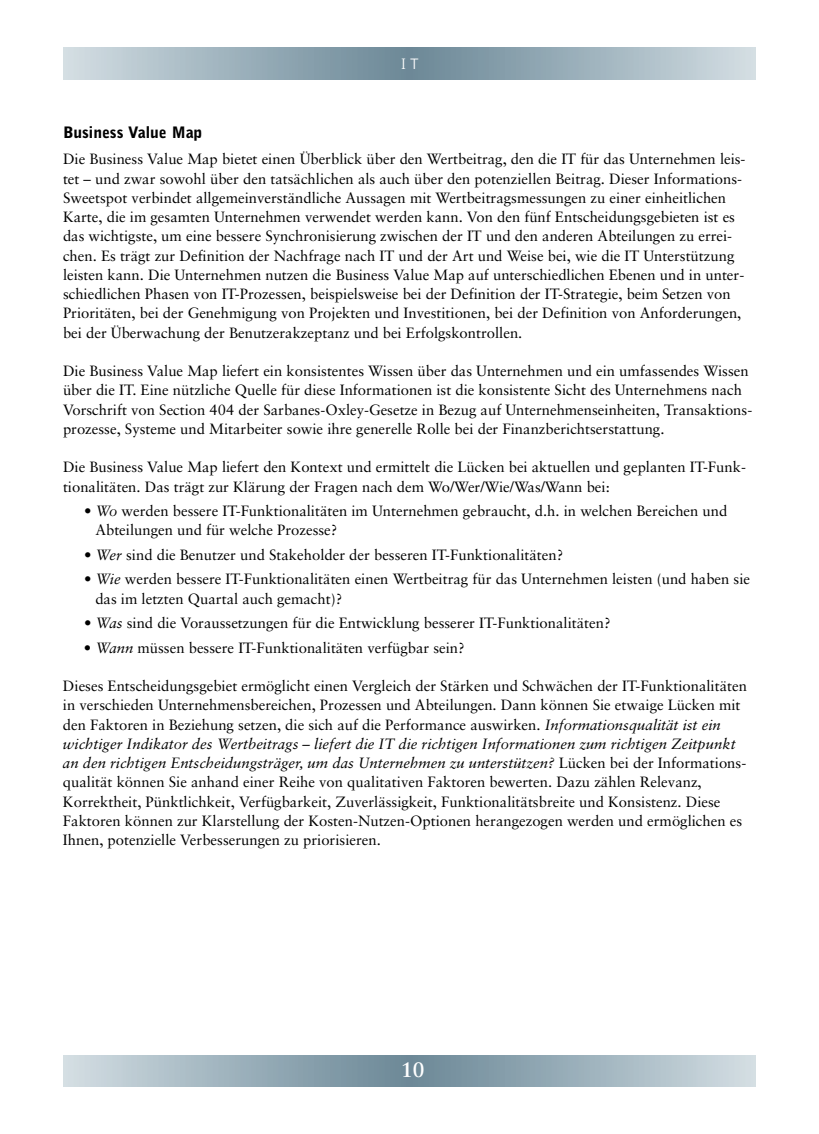
<style>
.page{position:relative;width:819px;height:1134px;background:#fff}
.page>*{position:absolute;margin:0;border:0;box-sizing:border-box;transform-origin:0 0}
.t1{font:700 21px "Sabon";color:#fff}
.t2{font:900 15.75px "Bell Gothic BT";color:#000}
.t3{font:15.75px "Bell Gothic BT";color:#fff}
.t4{font:14.88px/19.2px "Sabon";color:#000}
.s1{font-style:italic}
</style>
<div class="page">
<div style="left:410px;top:48px;width:346px;height:31px;background:linear-gradient(to right,#6a8796,#d2dde3)"></div>
<div style="left:410px;top:1056px;width:346px;height:31px;background:linear-gradient(to right,#6a8796,#d2dde3)"></div>
<p class="t3" style="left:400px;top:58px;width:20px">IT</p>
<p class="t2" style="left:63px;top:126px;width:141px">Business Value Map</p>
<p class="t4" style="left:63px;top:151px;width:684px">Die Business Value Map bietet einen Überblick über den Wertbeitrag, den die IT für das Unternehmen leis&shy;tet – und zwar sowohl über den tatsächlichen als auch über den potenziellen Beitrag. Dieser Informations-Sweetspot verbindet allgemeinverständliche Aussagen mit Wertbeitragsmessungen zu einer einheitlichen Karte, die im gesamten Unternehmen verwendet werden kann. Von den fünf Entscheidungsgebieten ist es das wichtigste, um eine bessere Synchronisierung zwischen der IT und den anderen Abteilungen zu errei&shy;chen. Es trägt zur Definition der Nachfrage nach IT und der Art und Weise bei, wie die IT Unterstützung leisten kann. Die Unternehmen nutzen die Business Value Map auf unterschiedlichen Ebenen und in unter&shy;schiedlichen Phasen von IT-Prozessen, beispielsweise bei der Definition der IT-Strategie, beim Setzen von Prioritäten, bei der Genehmigung von Projekten und Investitionen, bei der Definition von Anforderungen, bei der Überwachung der Benutzerakzeptanz und bei Erfolgskontrollen.</p>
<p class="t4" style="left:63px;top:362px;width:691px">Die Business Value Map liefert ein konsistentes Wissen über das Unternehmen und ein umfassendes Wissen über die IT. Eine nützliche Quelle für diese Informationen ist die konsistente Sicht des Unternehmens nach Vorschrift von Section 404 der Sarbanes-Oxley-Gesetze in Bezug auf Unternehmenseinheiten, Transaktions&shy;prozesse, Systeme und Mitarbeiter sowie ihre generelle Rolle bei der Finanzberichtserstattung.</p>
<p class="t4" style="left:63px;top:459px;width:685px">Die Business Value Map liefert den Kontext und ermittelt die Lücken bei aktuellen und geplanten IT-Funk&shy;tionalitäten. Das trägt zur Klärung der Fragen nach dem Wo/Wer/Wie/Was/Wann bei:</p>
<p class="t4" style="left:95px;top:502px;width:634px;text-indent:-11px">• <span class="s1">Wo</span> werden bessere IT-Funktionalitäten im Unternehmen gebraucht, d.h. in welchen Bereichen und<br>Abteilungen und für welche Prozesse?</p>
<p class="t4" style="left:84px;top:546px;width:481px">• <span class="s1">Wer</span> sind die Benutzer und Stakeholder der besseren IT-Funktionalitäten?</p>
<p class="t4" style="left:95px;top:571px;width:656px;text-indent:-11px">• <span class="s1">Wie</span> werden bessere IT-Funktionalitäten einen Wertbeitrag für das Unternehmen leisten (und haben sie das im letzten Quartal auch gemacht)?</p>
<p class="t4" style="left:84px;top:614px;width:528px">• <span class="s1">Was</span> sind die Voraussetzungen für die Entwicklung besserer IT-Funktionalitäten?</p>
<p class="t4" style="left:84px;top:639px;width:382px">• <span class="s1">Wann</span> müssen bessere IT-Funktionalitäten verfügbar sein?</p>
<p class="t4" style="left:63px;top:677px;width:686px">Dieses Entscheidungsgebiet ermöglicht einen Vergleich der Stärken und Schwächen der IT-Funktionalitäten in verschieden Unternehmensbereichen, Prozessen und Abteilungen. Dann können Sie etwaige Lücken mit den Faktoren in Beziehung setzen, die sich auf die Performance auswirken. <span class="s1">Informationsqualität ist ein wichtiger Indikator des Wertbeitrags – liefert die IT die richtigen Informationen zum richtigen Zeitpunkt an den richtigen Entscheidungsträger, um das Unternehmen zu unterstützen?</span> Lücken bei der Informations&shy;qualität können Sie anhand einer Reihe von qualitativen Faktoren bewerten. Dazu zählen Relevanz, Korrektheit, Pünktlichkeit, Verfügbarkeit, Zuverlässigkeit, Funktionalitätsbreite und Konsistenz. Diese Faktoren können zur Klarstellung der Kosten-Nutzen-Optionen herangezogen werden und ermöglichen es Ihnen, potenzielle Verbesserungen zu priorisieren.</p>
<h1 class="t1" style="left:401px;top:1061px;width:25px">10</h1>
</div>
